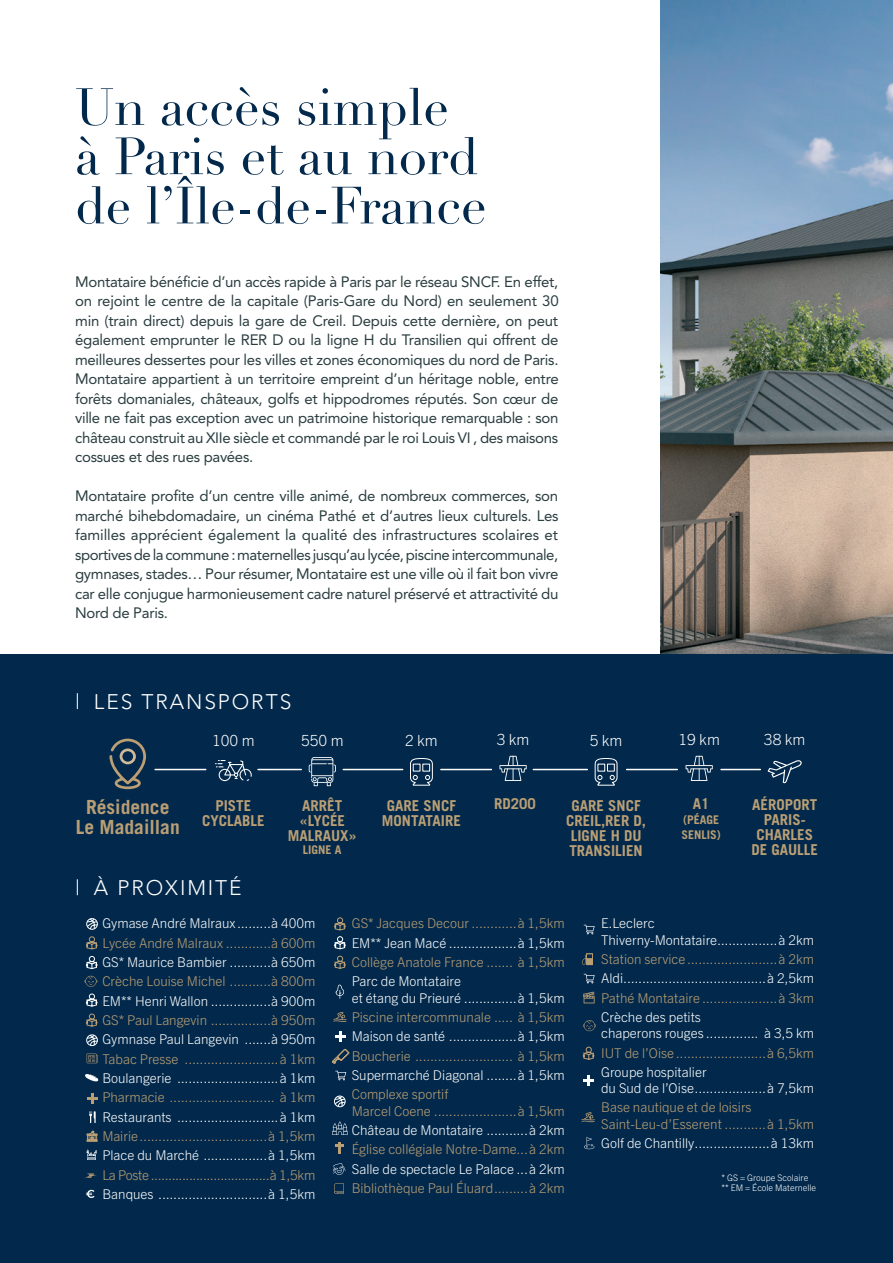
<style>
.page{position:relative;width:893px;height:1263px;background:#fff}
.page>*{position:absolute;margin:0;border:0;box-sizing:border-box;transform-origin:0 0}
.t1{font:51.45px/49.2px "Didot";color:#02294c}
.t2{font:300 21px "Avenir LT Std";letter-spacing:.09em;color:#fff}
.t3{font:700 19.5px/19.5px "Trade Gothic LT Std";color:#bb9f74;text-align:center}
.t4{font:300 15.45px "Trade Gothic Next LT Pro";color:#fff}
.t5{font:15px/19.5px "Avenir LT Std";letter-spacing:-.02em;color:#2a3d3f;text-align:justify}
.t6{font:700 15px/15px "Trade Gothic LT Std";color:#bb9f74;text-align:center}
.t7{font:300 13.5px/16.2px "Trade Gothic Next LT Pro";color:#fff}
.t8{font:300 13.5px/16.2px "Trade Gothic Next LT Pro";color:#bb9f74}
.t9{font:300 13.5px "Trade Gothic Next LT Pro";letter-spacing:-.02em;color:#bb9f74}
.t10{font:700 12px/15px "Trade Gothic LT Std";color:#bb9f74}
.t11{font:300 9px/10.4px "Trade Gothic Next LT Pro";color:#fff}
</style>
<div class="page">
<img style="left:660px;top:0;width:233px;height:655px">
<div style="left:0;top:655px;width:893px;height:608px;background:#02294c"></div>
<svg style="left:77px;top:693px;width:1px;height:16px"></svg>
<svg style="left:77px;top:879px;width:1px;height:16px"></svg>
<hr style="left:155px;top:769px;width:51px;height:1px;background:#fff">
<hr style="left:258px;top:769px;width:43px;height:1px;background:#fff">
<hr style="left:721px;top:769px;width:39px;height:1px;background:#fff">
<hr style="left:343px;top:769px;width:60px;height:1px;background:#fff">
<hr style="left:441px;top:769px;width:50px;height:1px;background:#fff">
<hr style="left:533px;top:769px;width:54px;height:1px;background:#fff">
<hr style="left:627px;top:769px;width:50px;height:1px;background:#fff">
<svg style="left:109px;top:739px;width:37px;height:50px"></svg>
<svg style="left:768px;top:760px;width:34px;height:23px"></svg>
<svg style="left:686px;top:756px;width:27px;height:25px"></svg>
<svg style="left:499px;top:756px;width:28px;height:25px"></svg>
<svg style="left:215px;top:760px;width:37px;height:21px"></svg>
<svg style="left:594px;top:758px;width:24px;height:28px"></svg>
<svg style="left:410px;top:758px;width:23px;height:28px"></svg>
<svg style="left:85px;top:1074px;width:14px;height:8px"></svg>
<svg style="left:336px;top:1031px;width:10px;height:10px"></svg>
<svg style="left:584px;top:1075px;width:10px;height:10px"></svg>
<svg style="left:87px;top:1093px;width:10px;height:10px"></svg>
<svg style="left:333px;top:1163px;width:13px;height:12px"></svg>
<svg style="left:85px;top:1173px;width:12px;height:5px"></svg>
<svg style="left:335px;top:1071px;width:11px;height:9px"></svg>
<svg style="left:584px;top:925px;width:11px;height:9px"></svg>
<svg style="left:584px;top:974px;width:11px;height:9px"></svg>
<svg style="left:86px;top:956px;width:12px;height:13px"></svg>
<svg style="left:334px;top:936px;width:12px;height:13px"></svg>
<svg style="left:86px;top:993px;width:12px;height:14px"></svg>
<svg style="left:86px;top:936px;width:12px;height:13px"></svg>
<svg style="left:334px;top:956px;width:12px;height:13px"></svg>
<svg style="left:583px;top:1046px;width:11px;height:14px"></svg>
<svg style="left:334px;top:917px;width:12px;height:13px"></svg>
<svg style="left:86px;top:1013px;width:12px;height:14px"></svg>
<svg style="left:309px;top:757px;width:27px;height:29px"></svg>
<svg style="left:86px;top:1149px;width:11px;height:11px"></svg>
<svg style="left:332px;top:1049px;width:18px;height:14px"></svg>
<svg style="left:333px;top:1012px;width:14px;height:10px"></svg>
<svg style="left:581px;top:1112px;width:14px;height:11px"></svg>
<div style="left:86px;top:918px;width:12px;height:11px;border:1px solid #fff;border-radius:50%"></div>
<svg style="left:87px;top:918px;width:11px;height:11px"></svg>
<svg style="left:334px;top:1096px;width:12px;height:11px"></svg>
<div style="left:86px;top:1034px;width:12px;height:12px;border:1px solid #fff;border-radius:50%"></div>
<svg style="left:87px;top:1034px;width:11px;height:12px"></svg>
<svg style="left:84px;top:976px;width:13px;height:11px"></svg>
<svg style="left:583px;top:1020px;width:13px;height:11px"></svg>
<svg style="left:335px;top:1142px;width:9px;height:12px"></svg>
<svg style="left:582px;top:953px;width:11px;height:12px"></svg>
<svg style="left:87px;top:1131px;width:11px;height:11px"></svg>
<svg style="left:86px;top:1190px;width:9px;height:8px"></svg>
<svg style="left:335px;top:984px;width:9px;height:15px"></svg>
<svg style="left:332px;top:1121px;width:16px;height:14px"></svg>
<svg style="left:583px;top:992px;width:12px;height:11px"></svg>
<svg style="left:334px;top:1183px;width:10px;height:11px"></svg>
<svg style="left:89px;top:1111px;width:7px;height:12px"></svg>
<svg style="left:584px;top:1137px;width:10px;height:12px"></svg>
<svg style="left:87px;top:1053px;width:11px;height:10px"></svg>
<h1 class="t1" style="left:75px;top:84px;width:413px">Un accès simple<br>à Paris et au nord de l’Île-de-France</h1>
<p class="t5" style="left:75px;top:272px;width:485px">Montataire bénéficie d’un accès rapide à Paris par le réseau SNCF. En effet, on rejoint le centre de la capitale (Paris-Gare du Nord) en seulement 30 min (train direct) depuis la gare de Creil. Depuis cette dernière, on peut également emprunter le RER D ou la ligne H du Transilien qui offrent de meilleures dessertes pour les villes et zones économiques du nord de Paris.<br>Montataire appartient à un territoire empreint d’un héritage noble, entre forêts domaniales, châteaux, golfs et hippodromes réputés. Son cœur de ville ne fait pas exception avec un patrimoine historique remarquable : son château construit au XIIe siècle et commandé par le roi Louis VI , des maisons cossues et des rues pavées.</p>
<p class="t5" style="left:75px;top:486px;width:485px">Montataire profite d’un centre ville animé, de nombreux commerces, son marché bihebdomadaire, un cinéma Pathé et d’autres lieux culturels. Les familles apprécient également la qualité des infrastructures scolaires et sportives de la commune : maternelles jusqu’au lycée, piscine intercommunale, gymnases, stades… Pour résumer, Montataire est une ville où il fait bon vivre car elle conjugue harmonieusement cadre naturel préservé et attractivité du Nord de Paris.</p>
<h2 class="t2" style="left:94px;top:689px;width:199px">LES TRANSPORTS</h2>
<p class="t4" style="left:212px;top:730px;width:44px">100 m</p>
<p class="t4" style="left:497px;top:729px;width:34px">3 km</p>
<p class="t4" style="left:301px;top:730px;width:44px">550 m</p>
<p class="t4" style="left:405px;top:730px;width:34px">2 km</p>
<p class="t4" style="left:590px;top:730px;width:34px">5 km</p>
<p class="t4" style="left:678px;top:729px;width:43px">19 km</p>
<p class="t4" style="left:764px;top:729px;width:43px">38 km</p>
<h3 class="t3" style="left:76px;top:797px;width:106px">Résidence<br>Le Madaillan</h3>
<p class="t6" style="left:288px;top:798px;width:71px">ARRÊT «LYCÉE<br>MALRAUX»</p>
<p class="t10" style="left:303px;top:842px;width:40px">LIGNE A</p>
<p class="t6" style="left:494px;top:796px;width:43px">RD200</p>
<p class="t6" style="left:202px;top:798px;width:64px">PISTE<br>CYCLABLE</p>
<p class="t6" style="left:566px;top:798px;width:82px">GARE SNCF<br>CREIL,RER D,<br>LIGNE H DU<br>TRANSILIEN</p>
<p class="t6" style="left:382px;top:798px;width:80px">GARE SNCF<br>MONTATAIRE</p>
<p class="t6" style="left:693px;top:796px;width:18px">A1</p>
<p class="t10" style="left:682px;top:812px;width:41px">(PÉAGE<br>SENLIS)</p>
<p class="t6" style="left:751px;top:797px;width:68px">AÉROPORT<br>PARIS-<br>CHARLES<br>DE GAULLE</p>
<h2 class="t2" style="left:94px;top:875px;width:149px">À PROXIMITÉ</h2>
<p class="t7" style="left:102px;top:914px;width:215px">Gymase André Malraux .........à 400m</p>
<p class="t8" style="left:102px;top:934px;width:215px">Lycée André Malraux ............à 600m</p>
<p class="t7" style="left:102px;top:953px;width:215px">GS* Maurice Bambier ...........à 650m</p>
<p class="t8" style="left:102px;top:972px;width:215px">Crèche Louise Michel ...........à 800m</p>
<p class="t7" style="left:102px;top:992px;width:215px">EM** Henri Wallon ................à 900m</p>
<p class="t8" style="left:102px;top:1011px;width:215px">GS* Paul Langevin ................à 950m</p>
<p class="t7" style="left:102px;top:1030px;width:215px">Gymnase Paul Langevin .......à 950m</p>
<p class="t8" style="left:102px;top:1050px;width:215px">Tabac Presse .........................à 1km</p>
<p class="t7" style="left:102px;top:1069px;width:215px">Boulangerie ...........................à 1km</p>
<p class="t8" style="left:102px;top:1088px;width:215px">Pharmacie ............................ à 1km</p>
<p class="t7" style="left:102px;top:1108px;width:215px">Restaurants ...........................à 1km</p>
<p class="t8" style="left:102px;top:1127px;width:215px">Mairie..................................à 1,5km</p>
<p class="t7" style="left:102px;top:1146px;width:215px">Place du Marché .................à 1,5km</p>
<p class="t9" style="left:102px;top:1165px;width:215px">La Poste ..................................à 1,5km</p>
<p class="t7" style="left:102px;top:1185px;width:215px">Banques .............................à 1,5km</p>
<p class="t8" style="left:352px;top:914px;width:215px">GS* Jacques Decour ............à 1,5km</p>
<p class="t7" style="left:352px;top:934px;width:215px">EM** Jean Macé ..................à 1,5km</p>
<p class="t8" style="left:352px;top:953px;width:215px">Collège Anatole France ....... à 1,5km</p>
<p class="t7" style="left:352px;top:972px;width:215px">Parc de Montataire<br>et étang du Prieuré ..............à 1,5km</p>
<p class="t8" style="left:352px;top:1008px;width:215px">Piscine intercommunale ..... à 1,5km</p>
<p class="t7" style="left:352px;top:1027px;width:215px">Maison de santé ..................à 1,5km</p>
<p class="t8" style="left:352px;top:1047px;width:215px">Boucherie .......................... à 1,5km</p>
<p class="t7" style="left:352px;top:1066px;width:215px">Supermarché Diagonal ........à 1,5km</p>
<p class="t8" style="left:352px;top:1085px;width:215px">Complexe sportif<br>Marcel Coene ......................à 1,5km</p>
<p class="t7" style="left:352px;top:1121px;width:215px">Château de Montataire ...........à 2km</p>
<p class="t8" style="left:352px;top:1140px;width:215px">Église collégiale Notre-Dame...à 2km</p>
<p class="t7" style="left:352px;top:1159px;width:215px">Salle de spectacle Le Palace ...à 2km</p>
<p class="t8" style="left:352px;top:1179px;width:215px">Bibliothèque Paul Éluard.........à 2km</p>
<p class="t7" style="left:601px;top:914px;width:215px">E.Leclerc<br>Thiverny-Montataire................à 2km</p>
<p class="t8" style="left:601px;top:950px;width:215px">Station service ........................à 2km</p>
<p class="t7" style="left:601px;top:969px;width:215px">Aldi......................................à 2,5km</p>
<p class="t8" style="left:601px;top:989px;width:215px">Pathé Montataire ....................à 3km</p>
<p class="t7" style="left:601px;top:1008px;width:215px">Crèche des petits<br>chaperons rouges .............. à 3,5 km</p>
<p class="t8" style="left:601px;top:1044px;width:215px">IUT de l’Oise ........................à 6,5km</p>
<p class="t7" style="left:601px;top:1063px;width:215px">Groupe hospitalier<br>du Sud de l’Oise...................à 7,5km</p>
<p class="t8" style="left:601px;top:1098px;width:215px">Base nautique et de loisirs<br>Saint-Leu-d’Esserent ...........à 1,5km</p>
<p class="t7" style="left:601px;top:1134px;width:215px">Golf de Chantilly....................à 13km</p>
<p class="t11" style="left:721px;top:1172px;width:96px">* GS = Groupe Scolaire ** EM = École Maternelle</p>
</div>
